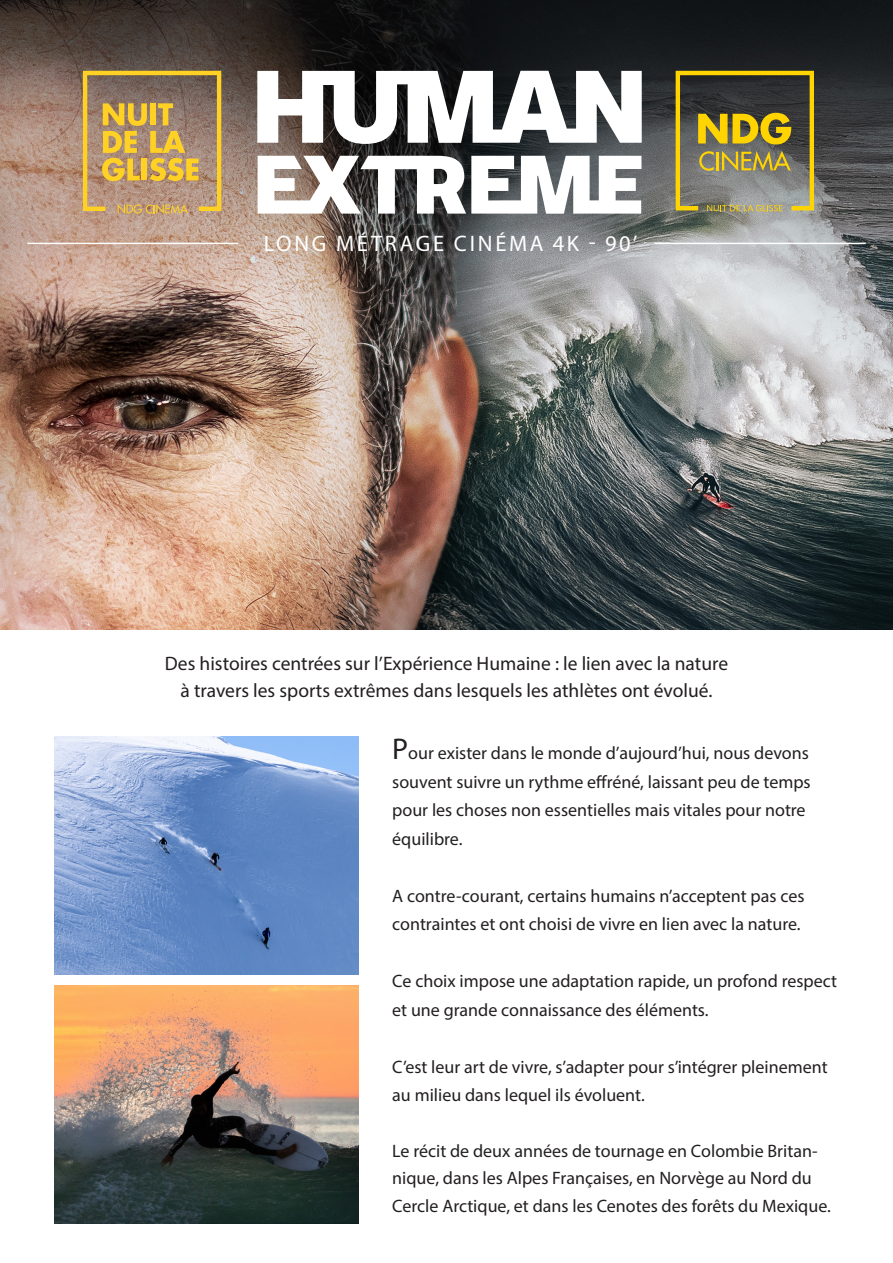
<style>
.page{position:relative;width:893px;height:1263px;background:#fff}
.page>*{position:absolute;margin:0;border:0;box-sizing:border-box;transform-origin:0 0}
.t1{font:22.5px "Myriad Pro";letter-spacing:.12em;color:#fff}
.t2{font:19.5px "Myriad Pro";color:#231f20}
.t3{font:18px/28.5px "Myriad Pro";color:#231f20}
.s1{font-size:30px}
</style>
<div class="page">
<img style="left:0;top:0;width:893px;height:629px">
<svg style="left:258px;top:156px;width:383px;height:58px"></svg>
<svg style="left:257px;top:71px;width:385px;height:73px"></svg>
<svg style="left:83px;top:71px;width:138px;height:143px;background:#b5955e"></svg>
<svg style="left:676px;top:71px;width:138px;height:140px;background:#7f7748"></svg>
<img style="left:54px;top:736px;width:305px;height:239px">
<img style="left:54px;top:985px;width:305px;height:239px">
<hr style="left:27px;top:243px;width:211px;height:1px;background:#fff">
<hr style="left:654px;top:243px;width:212px;height:1px;background:#fff">
<p class="t1" style="left:264px;top:229px;width:375px">LONG MÉTRAGE CINÉMA 4K - 90’</p>
<p class="t2" style="left:165px;top:651px;width:565px">Des histoires centrées sur l’Expérience Humaine : le lien avec la nature</p>
<p class="t2" style="left:181px;top:678px;width:533px">à travers les sports extrêmes dans lesquels les athlètes ont évolué.</p>
<p class="t3" style="left:392px;top:738px;width:420px"><span class="s1">P</span>our exister dans le monde d’aujourd’hui, nous devons souvent suivre un rythme effréné, laissant peu de temps pour les choses non essentielles mais vitales pour notre équilibre.</p>
<p class="t3" style="left:392px;top:881px;width:414px">A contre-courant, certains humains n’acceptent pas ces contraintes et ont choisi de vivre en lien avec la nature.</p>
<p class="t3" style="left:392px;top:966px;width:446px">Ce choix impose une adaptation rapide, un profond respect et une grande connaissance des éléments.</p>
<p class="t3" style="left:392px;top:1052px;width:437px">C’est leur art de vivre, s’adapter pour s’intégrer pleinement au milieu dans lequel ils évoluent.</p>
<p class="t3" style="left:392px;top:1136px;width:440px;line-height:27.8px">Le récit de deux années de tournage en Colombie Britan&shy;nique, dans les Alpes Françaises, en Norvège au Nord du<br>Cercle Arctique, et dans les Cenotes des forêts du Mexique.</p>
</div>
